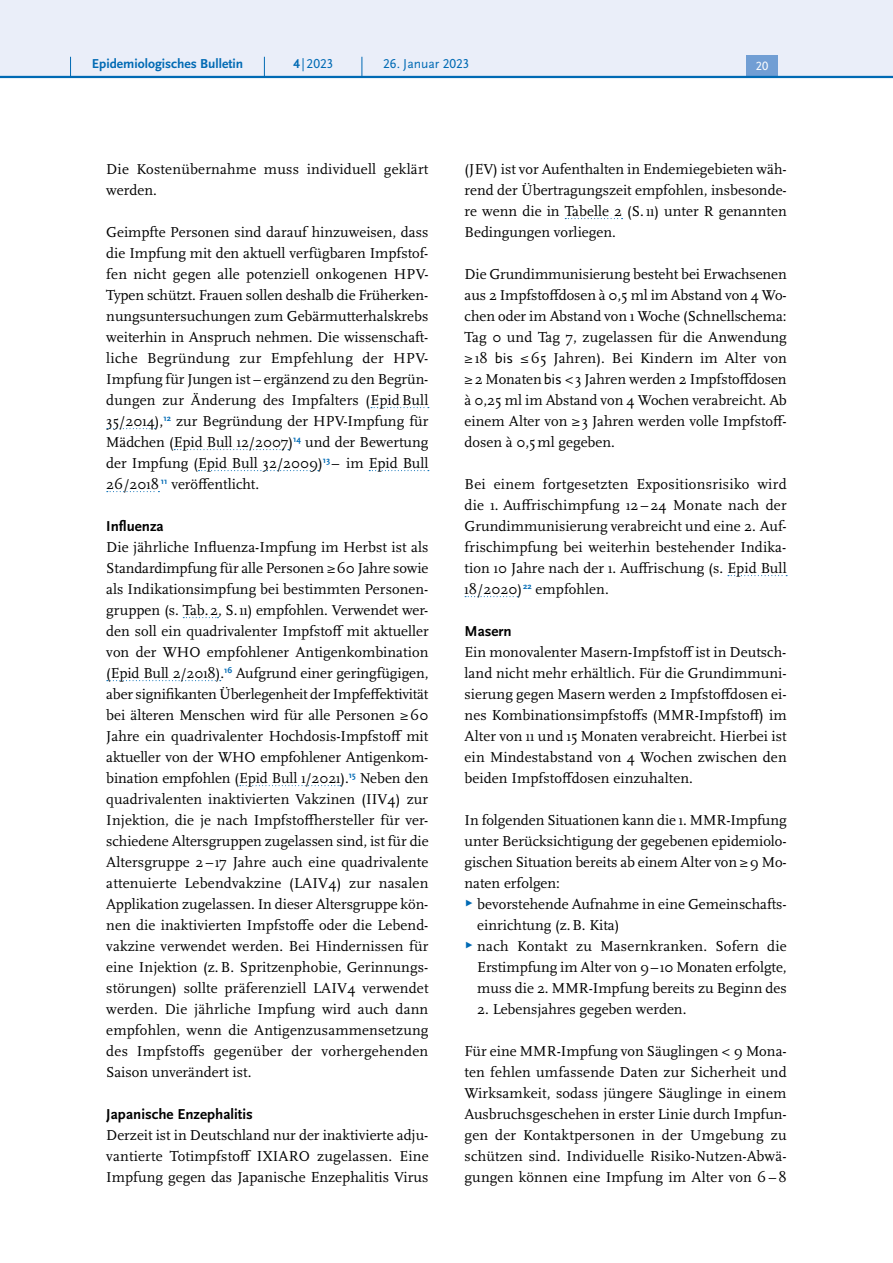
<style>
.page{position:relative;width:893px;height:1263px;background:#fff}
.page>*{position:absolute;margin:0;border:0;box-sizing:border-box;transform-origin:0 0}
.P_-_Fließtext{font:15px/21px "Scala Pro";color:#000;text-align:justify}
.t1{font:700 15px "Scala Sans Pro";color:#000}
.t2{font:700 13.5px "Scala Sans Pro";color:#006ab4}
.t3{font:13.5px "Scala Sans Pro";color:#006ab4}
.t4{font:12.45px "Scala Sans Pro";color:#fff}
.s1{font-weight:700}
.s2{font-family:"Scala Sans Pro"}
.s3{font-family:"Scala Sans Pro";font-size:9px;color:#006ab4}
</style>
<div class="page">
<svg style="left:371px;top:407px;width:58px;height:1px"></svg>
<svg style="left:107px;top:428px;width:48px;height:1px"></svg>
<svg style="left:174px;top:449px;width:115px;height:1px"></svg>
<svg style="left:199px;top:470px;width:120px;height:1px"></svg>
<svg style="left:369px;top:470px;width:60px;height:1px"></svg>
<svg style="left:107px;top:491px;width:52px;height:1px"></svg>
<svg style="left:183px;top:617px;width:36px;height:1px"></svg>
<svg style="left:107px;top:680px;width:114px;height:1px"></svg>
<svg style="left:240px;top:785px;width:101px;height:1px"></svg>
<svg style="left:565px;top:218px;width:58px;height:1px"></svg>
<svg style="left:728px;top:575px;width:59px;height:1px"></svg>
<svg style="left:465px;top:596px;width:53px;height:1px"></svg>
<div style="left:0;top:0;width:893px;height:77px;background:#eaeef9"></div>
<div style="left:746px;top:55px;width:32px;height:21px;background:#719ed4"></div>
<hr style="left:0;top:76px;width:893px;height:2px;background:#006ab4">
<svg style="left:70px;top:57px;width:1px;height:19px"></svg>
<svg style="left:264px;top:57px;width:1px;height:19px"></svg>
<svg style="left:362px;top:57px;width:1px;height:19px"></svg>
<p class="t2" style="left:92px;top:55px;width:153px">Epidemiologisches Bulletin</p>
<p class="t3" style="left:294px;top:55px;width:41px"><span class="s1">4</span> | 2023</p>
<p class="t3" style="left:383px;top:55px;width:88px">26. Januar 2023</p>
<p class="t4" style="left:756px;top:59px;width:14px">20</p>
<p class="P_-_Fließtext" style="left:106px;top:158px;width:324px">Die Kostenübernahme muss individuell geklärt werden.</p>
<p class="P_-_Fließtext" style="left:106px;top:221px;width:324px">Geimpfte Personen sind darauf hinzuweisen, dass die Impfung mit den aktuell verfügbaren Impfstof&shy;fen nicht gegen alle potenziell onkogenen HPV-Typen schützt. Frauen sollen deshalb die Früherken&shy;nungsuntersuchungen zum Gebärmutterhalskrebs weiterhin in Anspruch nehmen. Die wissenschaft&shy;liche Begründung zur Empfehlung der HPV-Impfung für Jungen ist – ergänzend zu den Begrün&shy;dungen zur Änderung des Impfalters (EpidBull 35/2014),<sup>12</sup> zur Begründung der HPV-Impfung für Mädchen (Epid Bull 12/2007)<sup>14</sup> und der Bewertung der Impfung (Epid Bull 32/2009)<sup>13</sup> – im Epid Bull 26/2018 <sup>11</sup> veröffentlicht.</p>
<h5 class="t1" style="left:106px;top:517px;width:59px">Influenza</h5>
<p class="P_-_Fließtext" style="left:106px;top:536px;width:324px">Die jährliche Influenza-Impfung im Herbst ist als Standardimpfung für alle Personen ≥60 Jahre sowie als Indikationsimpfung bei bestimmten Personen&shy;gruppen (s. Tab.2, S.11) empfohlen. Verwendet wer&shy;den soll ein quadrivalenter Impfstoff mit aktueller von der WHO empfohlener Antigenkombination (Epid Bull 2/2018).<sup>16</sup> Aufgrund einer geringfügigen, aber signifikanten Überlegenheit der Impfeffektivität bei älteren Menschen wird für alle Personen ≥60<br>Jahre ein quadrivalenter Hochdosis-Impfstoff mit aktueller von der WHO empfohlener Antigenkom&shy;bination empfohlen (Epid Bull 1/2021).<sup>15</sup> Neben den quadrivalenten inaktivierten Vakzinen (IIV4) zur Injektion, die je nach Impfstoffhersteller für ver&shy;schiedene Altersgruppen zugelassen sind, ist für die Altersgruppe 2 – 17 Jahre auch eine quadrivalente attenuierte Lebendvakzine (LAIV4) zur nasalen Applikation zugelassen. In dieser Altersgruppe kön&shy;nen die inaktivierten Impfstoffe oder die Lebend&shy;vakzine verwendet werden. Bei Hindernissen für eine Injektion (z.B. Spritzenphobie, Gerinnungs&shy;störungen) sollte präferenziell LAIV4 verwendet werden. Die jährliche Impfung wird auch dann empfohlen, wenn die Antigenzusammensetzung des Impfstoffs gegenüber der vorhergehenden Saison unverändert ist.</p>
<h5 class="t1" style="left:106px;top:1105px;width:148px">Japanische Enzephalitis</h5>
<p class="P_-_Fließtext" style="left:106px;top:1124px;width:324px">Derzeit ist in Deutschland nur der inaktivierte adju&shy;vantierte Totimpfstoff IXIARO zugelassen. Eine Impfung gegen das Japanische Enzephalitis Virus</p>
<p class="P_-_Fließtext" style="left:465px;top:158px;width:324px">(JEV) ist vor Aufenthalten in Endemiegebieten wäh&shy;rend der Übertragungszeit empfohlen, insbesonde&shy;re wenn die in Tabelle 2 (S.11) unter R genannten Bedingungen vorliegen.</p>
<p class="P_-_Fließtext" style="left:465px;top:263px;width:324px">Die Grundimmunisierung besteht bei Erwachsenen aus 2 Impfstoffdosen à 0,5 ml im Abstand von 4 Wo&shy;chen oder im Abstand von 1 Woche (Schnellschema:<br>Tag 0 und Tag 7, zugelassen für die Anwendung ≥ 18 <span class="s2">bis ≤</span>65 Jahren). Bei Kindern im Alter von ≥2 Monaten<span class="s2">bis &lt;</span>3 Jahren werden 2 Impfstoffdosen à 0,25 ml im Abstand von 4 Wochen verabreicht. Ab einem Alter von ≥3 Jahren werden volle Impfstoff&shy;dosen à 0,5ml gegeben.</p>
<p class="P_-_Fließtext" style="left:465px;top:473px;width:324px">Bei einem fortgesetzten Expositionsrisiko wird die 1. Auffrischimpfung 12 <span class="s2">–</span> 24 Monate nach der Grundimmunisierung verabreicht und eine 2. Auf&shy;frischimpfung bei weiterhin bestehender Indika&shy;tion 10 Jahre nach der 1. Auffrischung (s. Epid Bull 18/2020)<sup>22</sup> empfohlen.</p>
<h5 class="t1" style="left:465px;top:622px;width:49px">Masern</h5>
<p class="P_-_Fließtext" style="left:465px;top:641px;width:324px">Ein monovalenter Masern-Impfstoff ist in Deutsch&shy;land nicht mehr erhältlich. Für die Grundimmuni&shy;sierung gegen Masern werden 2 Impfstoffdosen ei&shy;nes Kombinationsimpfstoffs (MMR-Impfstoff) im Alter von 11 und 15 Monaten verabreicht. Hierbei ist ein Mindestabstand von 4 Wochen zwischen den beiden Impfstoffdosen einzuhalten.</p>
<p class="P_-_Fließtext" style="left:465px;top:809px;width:324px">In folgenden Situationen kann die 1. MMR-Impfung unter Berücksichtigung der gegebenen epidemiolo&shy;gischen Situation bereits ab einem Alter von ≥9 Mo&shy;naten erfolgen:</p>
<p class="P_-_Fließtext" style="left:477px;top:893px;width:311px;text-indent:-13px"><span class="s3">▶</span> bevorstehende Aufnahme in eine Gemeinschafts&shy;einrichtung (z.B. Kita)</p>
<p class="P_-_Fließtext" style="left:477px;top:935px;width:311px;text-indent:-13px"><span class="s3">▶</span> nach Kontakt zu Masernkranken. Sofern die Erstimpfung im Alter von 9–10 Monaten erfolgte, muss die 2. MMR-Impfung bereits zu Beginn des</p>
<p class="P_-_Fließtext" style="left:477px;top:998px;width:211px">2. Lebensjahres gegeben werden.</p>
<p class="P_-_Fließtext" style="left:465px;top:1040px;width:324px">Für eine MMR-Impfung von Säuglingen <span class="s2">&lt;</span> 9 Mona&shy;ten fehlen umfassende Daten zur Sicherheit und Wirksamkeit, sodass jüngere Säuglinge in einem Ausbruchsgeschehen in erster Linie durch Impfun&shy;gen der Kontaktpersonen in der Umgebung zu schützen sind. Individuelle Risiko-Nutzen-Abwä&shy;gungen können eine Impfung im Alter von 6 – 8</p>
</div>
